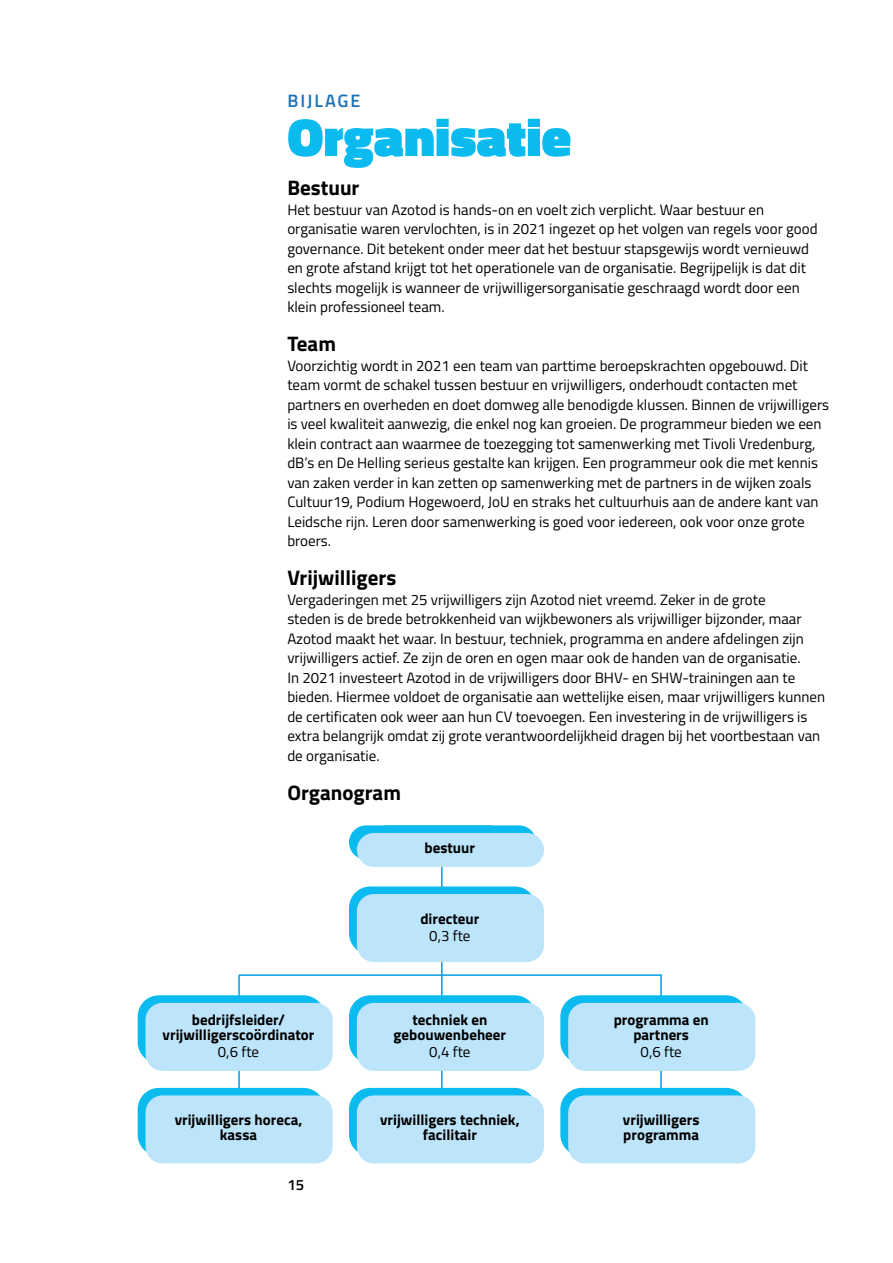
<style>
.page{position:relative;width:893px;height:1263px;background:#fff}
.page>*{position:absolute;margin:0;border:0;box-sizing:border-box;transform-origin:0 0}
.t1{font:900 54px "Titillium";color:#0bbbef}
.t2{font:700 21px "Titillium";color:#000}
.t3{font:600 18px "Titillium";letter-spacing:.11em;color:#1d71b8}
.t4{font:15px/19.5px "Titillium";color:#000}
.t5{font:700 15px/15px "Titillium";color:#000;text-align:center}
.t6{font:600 15px "Titillium";color:#000}
</style>
<div class="page">
<hr style="left:441px;top:850px;width:2px;height:125px;background:#009fe3">
<hr style="left:239px;top:974px;width:423px;height:2px;background:#009fe3">
<hr style="left:238px;top:975px;width:2px;height:150px;background:#009fe3">
<hr style="left:441px;top:975px;width:2px;height:150px;background:#009fe3">
<hr style="left:660px;top:975px;width:2px;height:150px;background:#009fe3">
<div style="left:349px;top:825px;width:187px;height:34px;background:#0bbbef;border-radius:17px"></div>
<div style="left:357px;top:833px;width:187px;height:34px;background:#bce4fa;border-radius:17px"></div>
<div style="left:349px;top:886px;width:187px;height:68px;background:#0bbbef;border-radius:21px"></div>
<div style="left:357px;top:894px;width:187px;height:68px;background:#bce4fa;border-radius:17px"></div>
<div style="left:138px;top:995px;width:187px;height:68px;background:#0bbbef;border-radius:21px"></div>
<div style="left:146px;top:1003px;width:187px;height:68px;background:#bce4fa;border-radius:17px"></div>
<div style="left:349px;top:995px;width:187px;height:68px;background:#0bbbef;border-radius:21px"></div>
<div style="left:357px;top:1003px;width:187px;height:68px;background:#bce4fa;border-radius:17px"></div>
<div style="left:560px;top:995px;width:187px;height:68px;background:#0bbbef;border-radius:21px"></div>
<div style="left:568px;top:1003px;width:187px;height:68px;background:#bce4fa;border-radius:17px"></div>
<div style="left:138px;top:1088px;width:187px;height:68px;background:#0bbbef;border-radius:21px"></div>
<div style="left:146px;top:1095px;width:187px;height:68px;background:#bce4fa;border-radius:17px"></div>
<div style="left:349px;top:1088px;width:187px;height:68px;background:#0bbbef;border-radius:21px"></div>
<div style="left:357px;top:1095px;width:187px;height:68px;background:#bce4fa;border-radius:17px"></div>
<div style="left:560px;top:1088px;width:187px;height:68px;background:#0bbbef;border-radius:21px"></div>
<div style="left:568px;top:1095px;width:187px;height:68px;background:#bce4fa;border-radius:17px"></div>
<p class="t3" style="left:287px;top:87px;width:75px">BIJLAGE</p>
<h1 class="t1" style="left:287px;top:98px;width:285px">Organisatie</h1>
<h2 class="t2" style="left:287px;top:172px;width:74px">Bestuur</h2>
<p class="t4" style="left:287px;top:199px;width:532px">Het bestuur van Azotod is hands-on en voelt zich verplicht. Waar bestuur en organisatie waren vervlochten, is in 2021 ingezet op het volgen van regels voor good governance. Dit betekent onder meer dat het bestuur stapsgewijs wordt vernieuwd en grote afstand krijgt tot het operationele van de organisatie. Begrijpelijk is dat dit slechts mogelijk is wanneer de vrijwilligersorganisatie geschraagd wordt door een klein professioneel team.</p>
<h2 class="t2" style="left:287px;top:328px;width:50px">Team</h2>
<p class="t4" style="left:287px;top:355px;width:543px">Voorzichtig wordt in 2021 een team van parttime beroepskrachten opgebouwd. Dit team vormt de schakel tussen bestuur en vrijwilligers, onderhoudt contacten met partners en overheden en doet domweg alle benodigde klussen. Binnen de vrijwilligers is veel kwaliteit aanwezig, die enkel nog kan groeien. De programmeur bieden we een klein contract aan waarmee de toezegging tot samenwerking met Tivoli Vredenburg, dB’s en De Helling serieus gestalte kan krijgen. Een programmeur ook die met kennis van zaken verder in kan zetten op samenwerking met de partners in de wijken zoals Cultuur19, Podium Hogewoerd, JoU en straks het cultuurhuis aan de andere kant van Leidsche rijn. Leren door samenwerking is goed voor iedereen, ook voor onze grote broers.</p>
<h2 class="t2" style="left:287px;top:562px;width:110px">Vrijwilligers</h2>
<p class="t4" style="left:287px;top:589px;width:539px">Vergaderingen met 25 vrijwilligers zijn Azotod niet vreemd. Zeker in de grote<br>steden is de brede betrokkenheid van wijkbewoners als vrijwilliger bijzonder, maar Azotod maakt het waar. In bestuur, techniek, programma en andere afdelingen zijn vrijwilligers actief. Ze zijn de oren en ogen maar ook de handen van de organisatie.<br>In 2021 investeert Azotod in de vrijwilligers door BHV- en SHW-trainingen aan te bieden. Hiermee voldoet de organisatie aan wettelijke eisen, maar vrijwilligers kunnen de certificaten ook weer aan hun CV toevoegen. Een investering in de vrijwilligers is extra belangrijk omdat zij grote verantwoordelijkheid dragen bij het voortbestaan van de organisatie.</p>
<h2 class="t2" style="left:287px;top:776px;width:115px">Organogram</h2>
<p class="t5" style="left:420px;top:840px;width:52px">bestuur</p>
<p class="t5" style="left:425px;top:839px;width:52px">bestuur</p>
<p class="t5" style="left:163px;top:1011px;width:153px">bedrijfsleider/ vrijwilligerscoördinator</p>
<p class="t4" style="left:218px;top:1042px;width:43px">0,6 fte</p>
<p class="t5" style="left:420px;top:910px;width:61px">directeur</p>
<p class="t4" style="left:429px;top:925px;width:43px">0,3 fte</p>
<p class="t5" style="left:394px;top:1011px;width:114px">techniek en gebouwenbeheer</p>
<p class="t4" style="left:429px;top:1042px;width:43px">0,4 fte</p>
<p class="t5" style="left:614px;top:1011px;width:97px">programma en partners</p>
<p class="t4" style="left:641px;top:1042px;width:43px">0,6 fte</p>
<p class="t5" style="left:175px;top:1111px;width:129px">vrijwilligers horeca, kassa</p>
<p class="t5" style="left:380px;top:1111px;width:141px">vrijwilligers techniek, facilitair</p>
<p class="t5" style="left:623px;top:1111px;width:78px;text-align:left">vrijwilligers programma</p>
<p class="t6" style="left:287px;top:1173px;width:18px">15</p>
</div>
